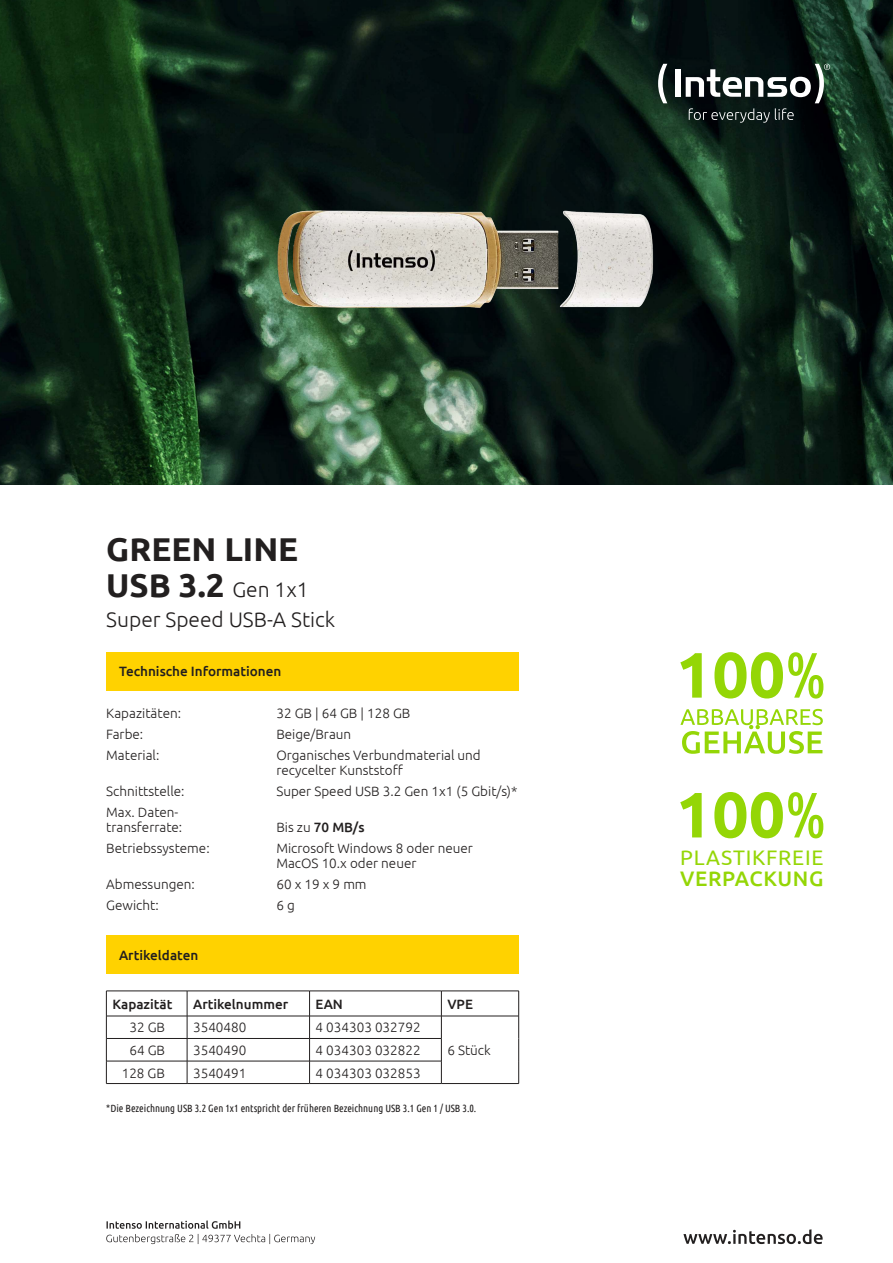
<style>
.page{position:relative;width:893px;height:1263px;background:#fff}
.page>*{position:absolute;margin:0;border:0;box-sizing:border-box;transform-origin:0 0}
.t1{font:700 33px/36px "Ubuntu";color:#221f1f}
.t2{font:300 21px "Ubuntu";color:#221f1f}
.t3{font:21px "Ubuntu";letter-spacing:.04em;color:#94d606}
.t4{font:500 21px "Ubuntu";letter-spacing:.03em;color:#94d606}
.t5{font:300 13.5px/15px "Ubuntu";color:#221f1f}
.t6{font:500 13.5px "Ubuntu";color:#221f1f}
.t7{font:10.5px "Ubuntu Condensed";color:#221f1f}
.s1{font-weight:300;font-size:21px}
.s2{font-weight:300}
</style>
<div class="page">
<img style="left:0;top:0;width:893px;height:485px">
<svg style="left:658px;top:64px;width:9px;height:39px"></svg>
<div style="left:675px;top:69px;width:5px;height:28px;background:#fff"></div>
<svg style="left:686px;top:64px;width:144px;height:59px;background:#3a4342"></svg>
<svg style="left:683px;top:1229px;width:140px;height:15px"></svg>
<svg style="left:106px;top:1220px;width:209px;height:24px"></svg>
<img style="left:248px;top:121px;width:430px;height:283px">
<div style="left:106px;top:652px;width:413px;height:38px;background:#ffd200"></div>
<div style="left:106px;top:935px;width:413px;height:39px;background:#ffd200"></div>
<hr style="left:106px;top:1038px;width:81px;height:1px;background:#221f1f">
<hr style="left:187px;top:1038px;width:123px;height:1px;background:#221f1f">
<hr style="left:310px;top:1038px;width:131px;height:1px;background:#221f1f">
<hr style="left:106px;top:1061px;width:81px;height:1px;background:#221f1f">
<hr style="left:187px;top:1061px;width:123px;height:1px;background:#221f1f">
<hr style="left:310px;top:1061px;width:131px;height:1px;background:#221f1f">
<hr style="left:106px;top:1083px;width:81px;height:1px;background:#221f1f">
<hr style="left:187px;top:1083px;width:123px;height:1px;background:#221f1f">
<hr style="left:310px;top:1083px;width:131px;height:1px;background:#221f1f">
<hr style="left:441px;top:1083px;width:78px;height:1px;background:#221f1f">
<hr style="left:106px;top:991px;width:81px;height:1px;background:#221f1f">
<svg style="left:106px;top:991px;width:1px;height:92px"></svg>
<hr style="left:187px;top:991px;width:123px;height:1px;background:#221f1f">
<svg style="left:187px;top:991px;width:1px;height:92px"></svg>
<hr style="left:310px;top:991px;width:131px;height:1px;background:#221f1f">
<svg style="left:309px;top:992px;width:1px;height:91px"></svg>
<hr style="left:441px;top:991px;width:78px;height:1px;background:#221f1f">
<svg style="left:441px;top:991px;width:1px;height:92px"></svg>
<svg style="left:518px;top:991px;width:1px;height:92px"></svg>
<hr style="left:106px;top:1016px;width:81px;height:1px;background:#221f1f">
<hr style="left:187px;top:1016px;width:123px;height:1px;background:#221f1f">
<hr style="left:310px;top:1016px;width:131px;height:1px;background:#221f1f">
<hr style="left:441px;top:1016px;width:78px;height:1px;background:#221f1f">
<svg style="left:680px;top:652px;width:143px;height:47px"></svg>
<svg style="left:680px;top:709px;width:143px;height:45px"></svg>
<svg style="left:680px;top:792px;width:143px;height:46px"></svg>
<h1 class="t1" style="left:106px;top:532px;width:204px">GREEN LINE<br>USB 3.2 <span class="s1">Gen 1x1</span></h1>
<h2 class="t2" style="left:106px;top:610px;width:230px">Super Speed USB-A Stick</h2>
<p class="t6" style="left:119px;top:666px;width:164px">Technische Informationen</p>
<p class="t5" style="left:106px;top:706px;width:76px">Kapazitäten:</p>
<p class="t5" style="left:276px;top:706px;width:136px">32 GB | 64 GB | 128 GB</p>
<p class="t5" style="left:106px;top:727px;width:38px">Farbe:</p>
<p class="t5" style="left:276px;top:727px;width:76px">Beige/Braun</p>
<p class="t5" style="left:106px;top:748px;width:55px">Material:</p>
<p class="t5" style="left:276px;top:748px;width:206px">Organisches Verbundmaterial und recycelter Kunststoff</p>
<p class="t5" style="left:106px;top:784px;width:80px">Schnittstelle:</p>
<p class="t5" style="left:276px;top:784px;width:243px">Super Speed USB 3.2 Gen 1x1 (5 Gbit/s)*</p>
<p class="t5" style="left:106px;top:805px;width:77px">Max. Daten&shy;transferrate:</p>
<p class="t6" style="left:276px;top:821px;width:90px"><span class="s2">Bis zu</span> 70 MB/s</p>
<p class="t5" style="left:106px;top:841px;width:105px">Betriebssysteme:</p>
<p class="t5" style="left:276px;top:841px;width:198px">Microsoft Windows 8 oder neuer<br>MacOS 10.x oder neuer</p>
<p class="t5" style="left:106px;top:877px;width:90px">Abmessungen:</p>
<p class="t5" style="left:276px;top:877px;width:92px">60 x 19 x 9 mm</p>
<p class="t5" style="left:106px;top:898px;width:54px">Gewicht:</p>
<p class="t5" style="left:276px;top:898px;width:20px">6 g</p>
<p class="t6" style="left:119px;top:949px;width:81px">Artikeldaten</p>
<p class="t6" style="left:112px;top:998px;width:62px">Kapazität</p>
<p class="t6" style="left:193px;top:998px;width:97px">Artikelnummer</p>
<p class="t6" style="left:316px;top:998px;width:29px">EAN</p>
<p class="t6" style="left:447px;top:998px;width:27px">VPE</p>
<p class="t5" style="left:129px;top:1021px;width:37px">32 GB</p>
<p class="t5" style="left:193px;top:1021px;width:55px">3540480</p>
<p class="t5" style="left:316px;top:1021px;width:107px">4 034303 032792</p>
<p class="t5" style="left:129px;top:1043px;width:37px">64 GB</p>
<p class="t5" style="left:193px;top:1043px;width:55px">3540490</p>
<p class="t5" style="left:316px;top:1043px;width:107px">4 034303 032822</p>
<p class="t5" style="left:447px;top:1043px;width:45px">6 Stück</p>
<p class="t5" style="left:122px;top:1066px;width:45px">128 GB</p>
<p class="t5" style="left:193px;top:1066px;width:55px">3540491</p>
<p class="t5" style="left:316px;top:1066px;width:107px">4 034303 032853</p>
<p class="t7" style="left:106px;top:1103px;width:372px">*Die Bezeichnung USB 3.2 Gen 1x1 entspricht der früheren Bezeichnung USB 3.1 Gen 1 / USB 3.0.</p>
<h2 class="t3" style="left:680px;top:845px;width:145px">PLASTIKFREIE</h2>
<h2 class="t4" style="left:680px;top:869px;width:145px">VERPACKUNG</h2>
</div>
